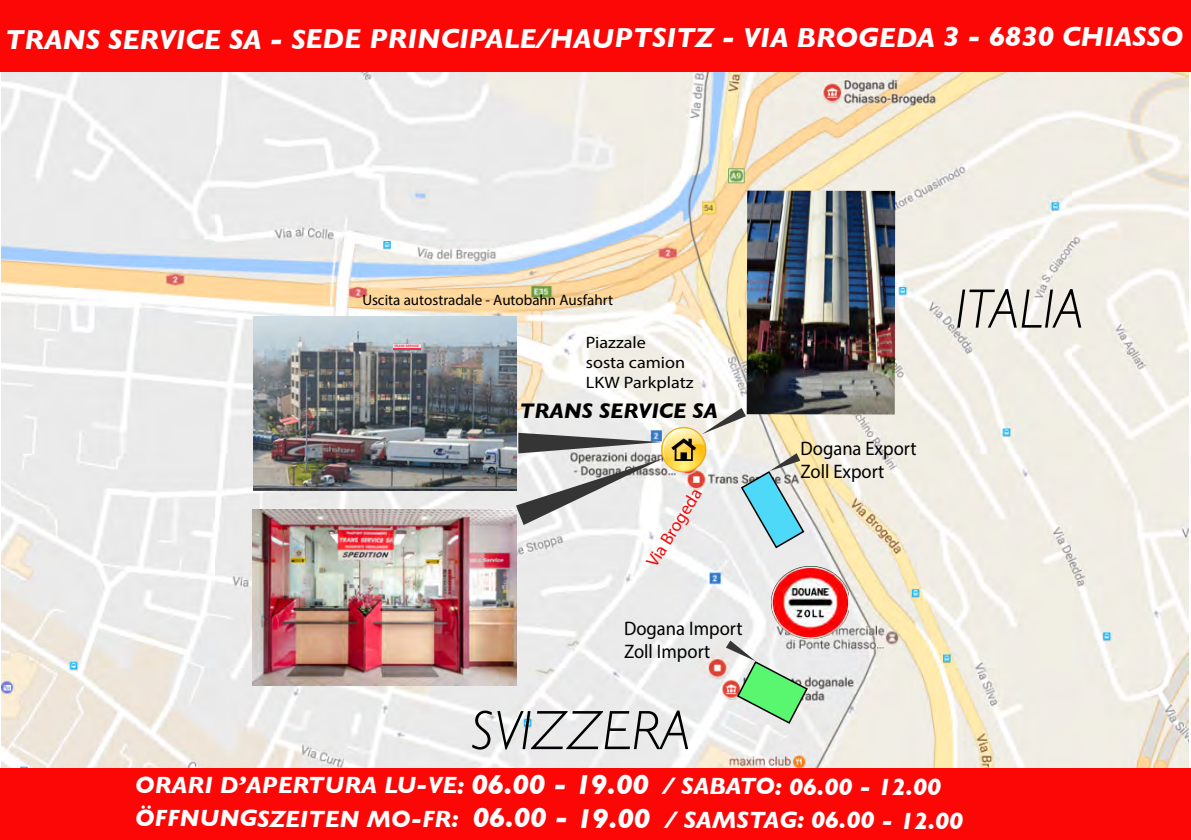
<style>
.page{position:relative;width:1191px;height:840px;background:#fff}
.page>*{position:absolute;margin:0;border:0;box-sizing:border-box;transform-origin:0 0}
.t1{font:italic 300 55.6px "Gill Sans";color:#000}
.t2{font:italic 700 28px "Gill Sans";letter-spacing:-.005em;color:#fff}
.t3{font:italic 700 24px/34px "Gill Sans";letter-spacing:-.005em;color:#fff}
.t4{font:italic 700 21.6px "Gill Sans";color:#000}
.t5{font:19.6px/23.4px "Myriad Pro";color:#000;scale:.95 1}
.t6{font:17.8px "Myriad Pro";color:#f90606}
.t7{font:16.6px/19.8px "Myriad Pro";color:#000;scale:1.1 1}
.t8{font:15px "Myriad Pro";color:#000}
.t9{font:italic 700 3px "Arial";color:#ef3054}
.s1{font-size:28px}
</style>
<div class="page">
<img style="left:2px;top:71px;width:1186px;height:697px">
<img style="left:746px;top:190px;width:149px;height:224px">
<img style="left:772px;top:565px;width:77px;height:73px">
<svg style="left:726px;top:640px;width:83px;height:84px;background:#b1dcb4"></svg>
<img style="left:253px;top:509px;width:263px;height:176px">
<svg style="left:516px;top:408px;width:289px;height:141px"></svg>
<div style="left:0;top:0;width:1190px;height:71px;background:#fc0606"></div>
<div style="left:0;top:768px;width:1191px;height:71px;background:#fc0606"></div>
<img style="left:253px;top:316px;width:263px;height:174px">
<div style="left:393px;top:343px;width:27px;height:6px;background:#e6e3dc"></div>
<svg style="left:393px;top:348px;width:27px;height:1px"></svg>
<p class="t2" style="left:5px;top:22px;width:1179px">TRANS SERVICE SA - SEDE PRINCIPALE/HAUPTSITZ - VIA BROGEDA 3 - 6830 CHIASSO</p>
<p class="t8" style="left:362px;top:290px;width:252px">Uscita autostradale - Autobahn Ausfahrt</p>
<p class="t9" style="left:394px;top:344px;width:26px">TRANS SERVICE</p>
<p class="t7" style="left:586px;top:332px;width:99px">Piazzale<br>sosta camion<br>LKW Parkplatz</p>
<p class="t4" style="left:519px;top:397px;width:200px">TRANS SERVICE SA</p>
<p class="t6" style="left:641px;top:559px;width:90px;rotate:-58deg">Via Brogeda</p>
<p class="t5" style="left:624px;top:616px;width:126px">Dogana Import<br>Zoll Import</p>
<h1 class="t1" style="left:470px;top:698px;width:222px">SVIZZERA</h1>
<h1 class="t1" style="left:955px;top:277px;width:130px">ITALIA</h1>
<p class="t5" style="left:800px;top:436px;width:124px">Dogana Export<br>Zoll Export</p>
<p class="t3" style="left:135px;top:767px;width:829px">ORARI D’APERTURA LU-VE: <span class="s1">06.00 - 19.00</span> / SABATO: 06.00 - 12.00<br>ÖFFNUNGSZEITEN MO-FR: <span class="s1">06.00 - 19.00</span> / SAMSTAG: 06.00 - 12.00</p>
</div>
